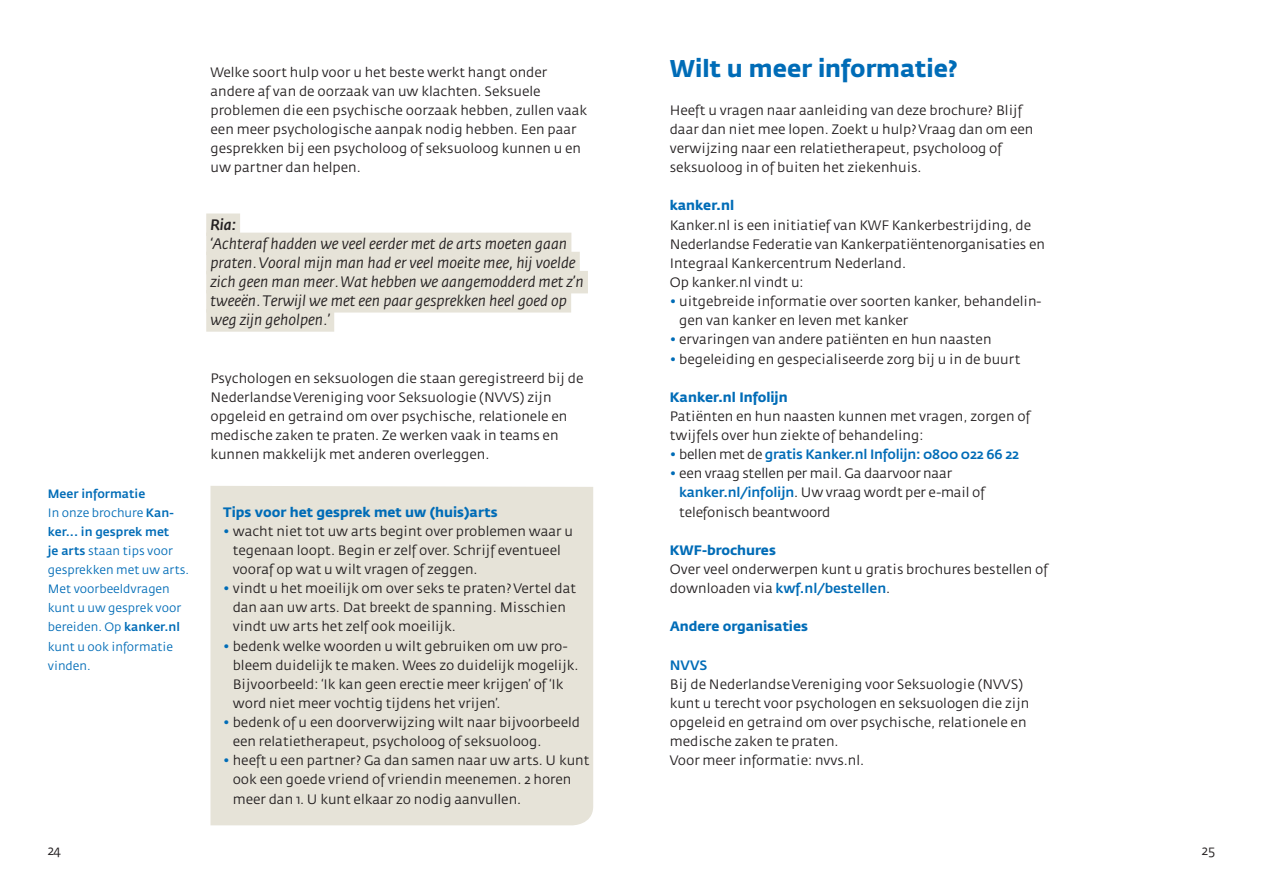
<style>
.page{position:relative;width:1263px;height:893px;background:#fff}
.page>*{position:absolute;margin:0;border:0;box-sizing:border-box;transform-origin:0 0}
.t1{font:700 24px "KWF Fedra Sans";color:#006cb7}
.t2{font:italic 15px/19.2px "KWF Fedra Sans";color:#231f20}
.t3{font:italic 500 15px "KWF Fedra Sans";color:#231f20}
.t4{font:13.5px/19.2px "KWF Fedra Sans";color:#231f20}
.t5{font:700 13.5px "KWF Fedra Sans";color:#006cb7}
.t6{font:500 13.5px "KWF Fedra Sans";letter-spacing:-.02em;color:#006cb7}
.t7{font:12px/19.2px "KWF Fedra Sans";color:#006cb7}
.s1{font-weight:500}
.s2{color:#006cb7}
.s3{font-weight:400}
.s4{font-weight:400;color:#231f20}
.s5{font-weight:500;color:#006cb7}
</style>
<div class="page">
<div style="left:210px;top:486px;width:383px;height:339px;background:#e6e3d8"></div>
<div style="left:206px;top:213px;width:34px;height:23px;background:#e6e3d8"></div>
<div style="left:206px;top:233px;width:365px;height:22px;background:#e6e3d8"></div>
<div style="left:206px;top:252px;width:374px;height:22px;background:#e6e3d8"></div>
<div style="left:206px;top:271px;width:382px;height:22px;background:#e6e3d8"></div>
<div style="left:206px;top:290px;width:365px;height:23px;background:#e6e3d8"></div>
<div style="left:206px;top:309px;width:128px;height:23px;background:#e6e3d8"></div>
<p class="t7" style="left:48px;top:484px;width:143px"><span class="s1">Meer informatie<br></span>In onze brochure <span class="s1">Kan&shy;ker... in gesprek met<br>je arts</span> staan tips voor gesprekken met uw arts.<br>Met voorbeeldvragen kunt u uw gesprek voor bereiden. Op <span class="s1">kanker.nl </span>kunt u ook informatie vinden.</p>
<p class="t4" style="left:210px;top:63px;width:378px">Welke soort hulp voor u het beste werkt hangt onder andere af van de oorzaak van uw klachten. Seksuele problemen die een psychische oorzaak hebben, zullen vaak een meer psychologische aanpak nodig hebben. Een paar gesprekken bij een psycholoog of seksuoloog kunnen u en uw partner dan helpen.</p>
<p class="t3" style="left:210px;top:216px;width:27px">Ria:</p>
<p class="t2" style="left:210px;top:234px;width:375px">‘Achteraf hadden we veel eerder met de arts moeten gaan praten. Vooral mijn man had er veel moeite mee, hij voelde zich geen man meer. Wat hebben we aangemodderd met z’n tweeën. Terwijl we met een paar gesprekken heel goed op weg zijn geholpen.’</p>
<p class="t4" style="left:210px;top:369px;width:374px">Psychologen en seksuologen die staan geregistreerd bij de Nederlandse Vereniging voor Seksuologie (NVVS) zijn opgeleid en getraind om over psychische, relationele en medische zaken te praten. Ze werken vaak in teams en kunnen makkelijk met anderen overleggen.</p>
<p class="t5" style="left:223px;top:504px;width:276px">Tips voor het gesprek met uw (huis)arts</p>
<p class="t4" style="left:233px;top:522px;width:342px;text-indent:-9px"><span class="s2">•</span> wacht niet tot uw arts begint over problemen waar u tegenaan loopt. Begin er zelf over. Schrijf eventueel vooraf op wat u wilt vragen of zeggen.</p>
<p class="t4" style="left:233px;top:579px;width:345px;text-indent:-9px"><span class="s2">•</span> vindt u het moeilijk om over seks te praten? Vertel dat dan aan uw arts. Dat breekt de spanning. Misschien vindt uw arts het zelf ook moeilijk.</p>
<p class="t4" style="left:233px;top:637px;width:347px;text-indent:-9px"><span class="s2">•</span> bedenk welke woorden u wilt gebruiken om uw pro&shy;bleem duidelijk te maken. Wees zo duidelijk mogelijk.<br>Bijvoorbeeld: ‘Ik kan geen erectie meer krijgen’ of ‘Ik word niet meer vochtig tijdens het vrijen’.</p>
<p class="t4" style="left:233px;top:713px;width:349px;text-indent:-9px"><span class="s2">•</span> bedenk of u een doorverwijzing wilt naar bijvoorbeeld een relatietherapeut, psycholoog of seksuoloog.</p>
<p class="t4" style="left:233px;top:751px;width:358px;text-indent:-9px"><span class="s2">•</span> heeft u een partner? Ga dan samen naar uw arts. U kunt ook een goede vriend of vriendin meenemen. 2 horen meer dan 1. U kunt elkaar zo nodig aanvullen.</p>
<h1 class="t1" style="left:670px;top:54px;width:290px">Wilt u meer informatie?</h1>
<p class="t4" style="left:670px;top:101px;width:365px">Heeft u vragen naar aanleiding van deze brochure? Blijf daar dan niet mee lopen. Zoekt u hulp? Vraag dan om een verwijzing naar een relatietherapeut, psycholoog of seksuoloog in of buiten het ziekenhuis.</p>
<p class="t5" style="left:670px;top:198px;width:66px">kanker.nl</p>
<p class="t4" style="left:670px;top:216px;width:377px">Kanker.nl is een initiatief van KWF Kankerbestrijding, de Nederlandse Federatie van Kankerpatiëntenorganisaties en Integraal Kankercentrum Nederland.<br>Op kanker.nl vindt u:</p>
<p class="t4" style="left:679px;top:292px;width:364px;text-indent:-9px"><span class="s2">•</span> uitgebreide informatie over soorten kanker, behandelin&shy;gen van kanker en leven met kanker</p>
<p class="t4" style="left:670px;top:330px;width:323px"><span class="s2">•</span> ervaringen van andere patiënten en hun naasten</p>
<p class="t4" style="left:670px;top:350px;width:352px"><span class="s2">•</span> begeleiding en gespecialiseerde zorg bij u in de buurt</p>
<p class="t5" style="left:670px;top:389px;width:119px">Kanker.nl Infolijn</p>
<p class="t4" style="left:670px;top:407px;width:362px">Patiënten en hun naasten kunnen met vragen, zorgen of twijfels over hun ziekte of behandeling:</p>
<p class="t6" style="left:670px;top:447px;width:351px"><span class="s3">•</span> <span class="s4">bellen met de</span> gratis Kanker.nl Infolijn: 0800 022 66 22</p>
<p class="t4" style="left:679px;top:464px;width:307px;text-indent:-9px"><span class="s2">•</span> een vraag stellen per mail. Ga daarvoor naar <span class="s5">kanker.nl/infolijn</span>. Uw vraag wordt per e-mail of telefonisch beantwoord</p>
<p class="t5" style="left:670px;top:542px;width:108px">KWF-brochures</p>
<p class="t4" style="left:670px;top:560px;width:380px">Over veel onderwerpen kunt u gratis brochures bestellen of downloaden via <span class="s5">kwf.nl/bestellen</span>.</p>
<p class="t5" style="left:670px;top:618px;width:140px">Andere organisaties</p>
<p class="t6" style="left:670px;top:657px;width:39px">NVVS</p>
<p class="t4" style="left:670px;top:675px;width:361px">Bij de Nederlandse Vereniging voor Seksuologie (NVVS) kunt u terecht voor psychologen en seksuologen die zijn opgeleid en getraind om over psychische, relationele en medische zaken te praten.<br>Voor meer informatie: nvvs.nl.</p>
<p class="t4" style="left:48px;top:841px;width:15px">24</p>
<p class="t4" style="left:1202px;top:841px;width:15px">25</p>
</div>
